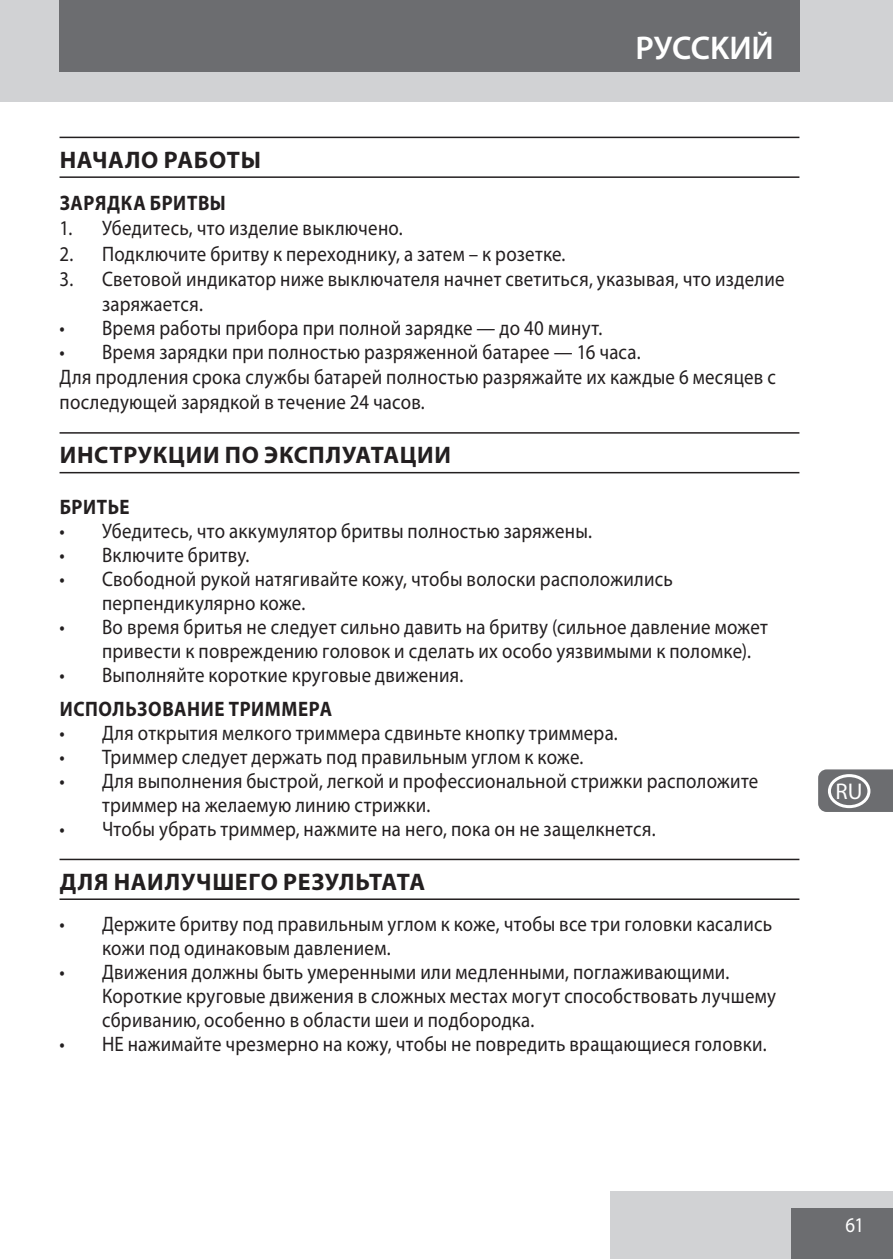
<style>
.page{position:relative;width:893px;height:1259px;background:#fff}
.page>*{position:absolute;margin:0;border:0;box-sizing:border-box;transform-origin:0 0}
.t1{font:600 33px "Myriad Pro";color:#fff}
.t2{font:700 24px "Myriad Pro";letter-spacing:.03em;color:#231f20}
.t3{font:22.8px "Myriad Pro";color:#fff}
.default{font:21px/24px "Myriad Pro";letter-spacing:.015em;color:#231f20;scale:.9 1}
.t4{font:700 21px "Myriad Pro";letter-spacing:.03em;color:#231f20;scale:.9 1}
.t5{font:21px "Myriad Pro";color:#fff;scale:.9 1}
</style>
<div class="page">
<div style="left:611px;top:1191px;width:282px;height:68px;background:#d1d2d4"></div>
<div style="left:791px;top:1208px;width:102px;height:51px;background:#6c6d70"></div>
<div style="left:0;top:0;width:893px;height:102px;background:#d1d2d4"></div>
<div style="left:59px;top:0;width:740px;height:72px;background:#6c6d70"></div>
<svg style="left:818px;top:769px;width:75px;height:43px"></svg>
<hr style="left:60px;top:137px;width:739px;height:1px;background:#231f20">
<hr style="left:60px;top:176px;width:739px;height:2px;background:#231f20">
<hr style="left:60px;top:432px;width:739px;height:2px;background:#231f20">
<hr style="left:60px;top:472px;width:739px;height:1px;background:#231f20">
<hr style="left:60px;top:858px;width:739px;height:2px;background:#231f20">
<hr style="left:60px;top:898px;width:739px;height:2px;background:#231f20">
<div style="left:828px;top:136px;width:42px;height:34px;border:3px solid #fff;border-radius:50%"></div>
<div style="left:828px;top:179px;width:42px;height:34px;border:3px solid #fff;border-radius:50%"></div>
<div style="left:828px;top:221px;width:42px;height:34px;border:3px solid #fff;border-radius:50%"></div>
<div style="left:828px;top:264px;width:42px;height:34px;border:3px solid #fff;border-radius:50%"></div>
<div style="left:828px;top:306px;width:42px;height:34px;border:3px solid #fff;border-radius:50%"></div>
<div style="left:828px;top:349px;width:42px;height:34px;border:3px solid #fff;border-radius:50%"></div>
<div style="left:828px;top:391px;width:42px;height:34px;border:3px solid #fff;border-radius:50%"></div>
<div style="left:828px;top:434px;width:42px;height:34px;border:3px solid #fff;border-radius:50%"></div>
<div style="left:828px;top:476px;width:42px;height:34px;border:3px solid #fff;border-radius:50%"></div>
<div style="left:828px;top:519px;width:42px;height:34px;border:3px solid #fff;border-radius:50%"></div>
<div style="left:828px;top:561px;width:42px;height:34px;border:3px solid #fff;border-radius:50%"></div>
<div style="left:828px;top:604px;width:42px;height:34px;border:3px solid #fff;border-radius:50%"></div>
<div style="left:828px;top:646px;width:42px;height:34px;border:3px solid #fff;border-radius:50%"></div>
<div style="left:828px;top:689px;width:42px;height:34px;border:3px solid #fff;border-radius:50%"></div>
<div style="left:828px;top:731px;width:42px;height:34px;border:3px solid #fff;border-radius:50%"></div>
<div style="left:828px;top:774px;width:42px;height:34px;border:3px solid #fff;border-radius:50%"></div>
<div style="left:828px;top:816px;width:42px;height:34px;border:3px solid #fff;border-radius:50%"></div>
<div style="left:828px;top:859px;width:42px;height:34px;border:3px solid #fff;border-radius:50%"></div>
<div style="left:828px;top:901px;width:42px;height:34px;border:3px solid #fff;border-radius:50%"></div>
<div style="left:828px;top:944px;width:42px;height:34px;border:3px solid #fff;border-radius:50%"></div>
<div style="left:828px;top:986px;width:42px;height:34px;border:3px solid #fff;border-radius:50%"></div>
<div style="left:828px;top:1029px;width:42px;height:34px;border:3px solid #fff;border-radius:50%"></div>
<div style="left:828px;top:1071px;width:42px;height:35px;border:3px solid #fff;border-radius:50%"></div>
<div style="left:828px;top:1114px;width:42px;height:34px;border:3px solid #fff;border-radius:50%"></div>
<p class="t1" style="left:635px;top:27px;width:140px">PУCCKИЙ</p>
<p class="t2" style="left:60px;top:144px;width:203px">НАЧАЛО РАБОТЫ</p>
<p class="t4" style="left:60px;top:189px;width:186px">ЗАРЯДКА БРИТВЫ</p>
<p class="default" style="left:60px;top:216px;width:383px">1. Убедитесь, что изделие выключено.</p>
<p class="default" style="left:60px;top:241px;width:564px">2. Подключите бритву к переходнику, а затем – к розетке.</p>
<p class="default" style="left:102px;top:266px;width:760px;line-height:25.2px;text-indent:-43px">3. Световой индикатор ниже выключателя начнет светиться, указывая, что изделие заряжается.</p>
<p class="default" style="left:60px;top:315px;width:605px">• Время работы прибора при полной зарядке — до 40 минут.</p>
<p class="default" style="left:60px;top:339px;width:647px">• Время зарядки при полностью разряженной батарее — 16 часа.</p>
<p class="default" style="left:60px;top:364px;width:797px;line-height:25.2px">Для продления срока службы батарей полностью разряжайте их каждые 6 месяцев с последующей зарядкой в течение 24 часов.</p>
<p class="t2" style="left:60px;top:440px;width:393px">ИНСТРУКЦИИ ПО ЭКСПЛУАТАЦИИ</p>
<p class="t4" style="left:60px;top:493px;width:79px">БРИТЬЕ</p>
<p class="default" style="left:60px;top:519px;width:593px">• Убедитесь, что аккумулятор бритвы полностью заряжены.</p>
<p class="default" style="left:60px;top:543px;width:213px">• Включите бритву.</p>
<p class="default" style="left:102px;top:567px;width:636px;text-indent:-43px">• Свободной рукой натягивайте кожу, чтобы волоски расположились перпендикулярно коже.</p>
<p class="default" style="left:102px;top:615px;width:741px;text-indent:-43px">• Во время бритья не следует сильно давить на бритву (сильное давление может привести к повреждению головок и сделать их особо уязвимыми к поломке).</p>
<p class="default" style="left:60px;top:663px;width:450px">• Выполняйте короткие круговые движения.</p>
<p class="t4" style="left:60px;top:695px;width:304px">ИСПОЛЬЗОВАНИЕ ТРИММЕРА</p>
<p class="default" style="left:60px;top:720px;width:622px">• Для открытия мелкого триммера сдвиньте кнопку триммера.</p>
<p class="default" style="left:60px;top:744px;width:584px">• Триммер следует держать под правильным углом к коже.</p>
<p class="default" style="left:102px;top:768px;width:731px;text-indent:-43px">• Для выполнения быстрой, легкой и профессиональной стрижки расположите триммер на желаемую линию стрижки.</p>
<p class="default" style="left:60px;top:816px;width:664px">• Чтобы убрать триммер, нажмите на него, пока он не защелкнется.</p>
<p class="t2" style="left:60px;top:866px;width:367px">ДЛЯ НАИЛУЧШЕГО РЕЗУЛЬТАТА</p>
<p class="default" style="left:102px;top:911px;width:746px;text-indent:-43px">• Держите бритву под правильным углом к коже, чтобы все три головки касались кожи под одинаковым давлением.</p>
<p class="default" style="left:102px;top:959px;width:751px;text-indent:-43px">• Движения должны быть умеренными или медленными, поглаживающими.<br>Короткие круговые движения в сложных местах могут способствовать лучшему сбриванию, особенно в области шеи и подбородка.</p>
<p class="default" style="left:60px;top:1031px;width:787px">• НЕ нажимайте чрезмерно на кожу, чтобы не повредить вращающиеся головки.</p>
<p class="t3" style="left:835px;top:777px;width:28px">RU</p>
<p class="t5" style="left:845px;top:1212px;width:22px">61</p>
</div>
